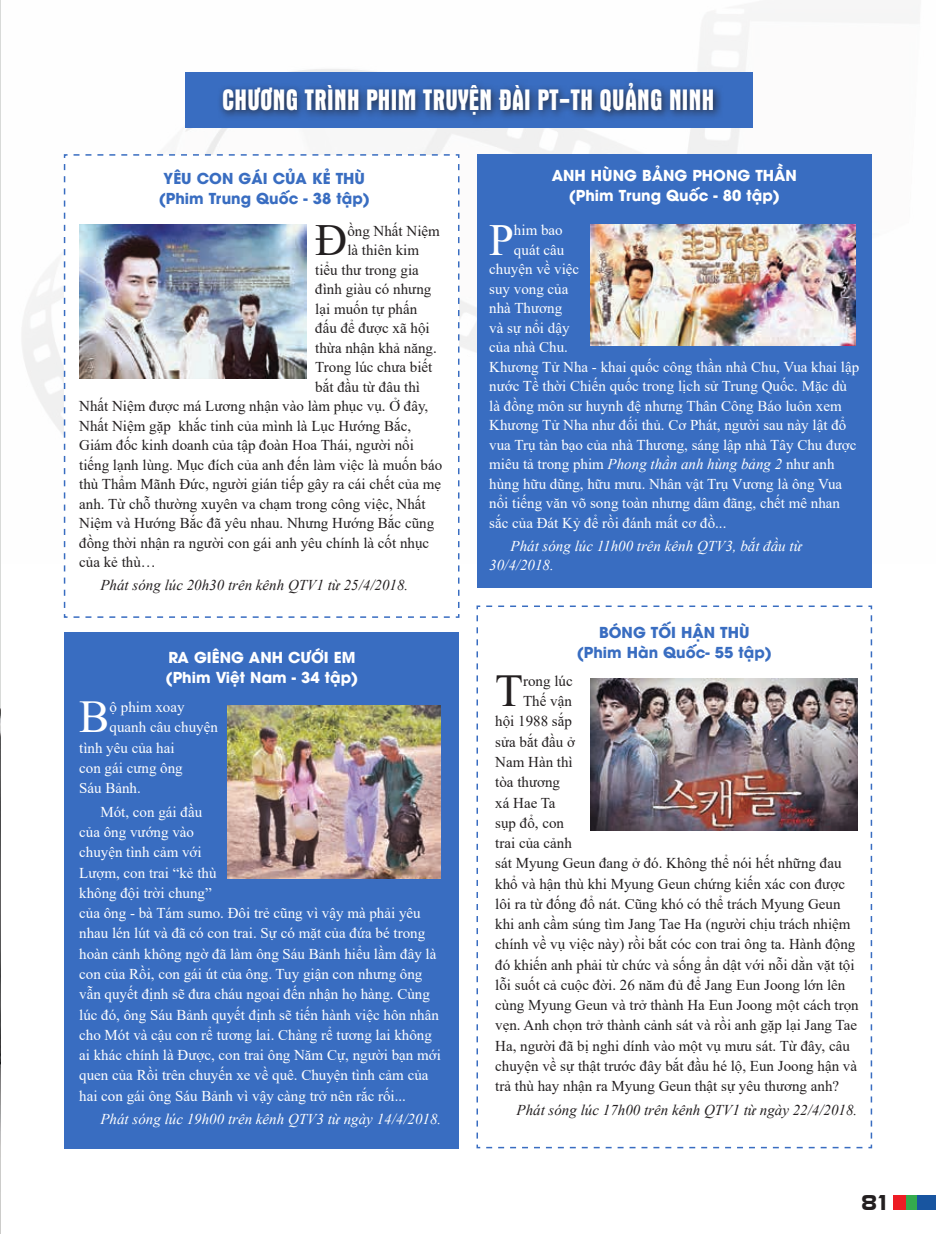
<style>
.page{position:relative;width:936px;height:1234px;background:#fff}
.page>*{position:absolute;margin:0;border:0;box-sizing:border-box;transform-origin:0 0}
.t1{font:45.6px "Times New Roman";color:#fff}
.t2{font:45.6px "Times New Roman";color:#231f20}
.t3{font:44.4px "Times New Roman";color:#231f20}
.t4{font:44.4px "Times New Roman";color:#fff}
.t5{font:30px "UTM Aurora";letter-spacing:.01em;color:#fff;scale:.9 1}
.t6{font:21px "UTM Eremitage";color:#231f20}
.t7{font:15px "Times New Roman";color:#231f20}
.t8{font:15px/20.2px "Times New Roman";color:#fff}
.t9{font:italic 15px/19.5px "Times New Roman";color:#fff}
.t10{font:italic 15px "Times New Roman";color:#231f20}
.t11{font:700 15px/20.1px "UTM Avo";color:#fff}
.t12{font:700 15px/20.1px "UTM Avo";color:#396dc1}
.s1{font-style:italic}
</style>
<div class="page">
<div style="left:905px;top:1194px;width:12px;height:15px;background:#34aa4e"></div>
<div style="left:917px;top:1194px;width:18px;height:15px;background:#1855a0"></div>
<div style="left:892px;top:1194px;width:13px;height:15px;background:#ed1c24"></div>
<img style="left:22px;top:13px;width:896px;height:550px">
<div style="left:185px;top:72px;width:567px;height:55px;background:#396dc1"></div>
<div style="left:217px;top:78px;width:506px;height:47px;background:#231f20;opacity:.75"></div>
<svg style="left:63px;top:153px;width:397px;height:465px"></svg>
<img style="left:79px;top:224px;width:228px;height:154px">
<div style="left:64px;top:632px;width:394px;height:515px;background:#396dc1"></div>
<img style="left:227px;top:705px;width:213px;height:173px">
<div style="left:477px;top:154px;width:394px;height:434px;background:#396dc1"></div>
<img style="left:590px;top:225px;width:265px;height:120px">
<svg style="left:476px;top:605px;width:396px;height:543px"></svg>
<img style="left:590px;top:678px;width:267px;height:151px">
<img style="left:0;top:0;width:1px;height:1233px">
<h3 class="t5" style="left:222px;top:80px;width:548px">CHƯƠNG TRÌNH PHIM TRUYỆN ĐÀI PT-TH QUẢNG NINH</h3>
<p class="t12" style="left:159px;top:167px;width:213px;text-indent:114px">CỦA KẺ THÙ (Phim Trung Quốc - 38 tập)</p>
<p class="t12" style="left:164px;top:167px;width:10px">YÊU</p>
<p class="t12" style="left:197px;top:167px;width:52px">CON GÁI</p>
<h2 class="t3" style="left:315px;top:209px;width:34px">Đ</h2>
<p class="t7" style="left:347px;top:220px;width:94px">ồng Nhất Niệm</p>
<p class="t7" style="left:347px;top:239px;width:73px">là thiên kim</p>
<p class="t7" style="left:315px;top:259px;width:105px">tiểu thư trong gia</p>
<p class="t7" style="left:315px;top:278px;width:118px">đình giàu có nhưng</p>
<p class="t7" style="left:315px;top:298px;width:103px">lại muốn tự phấn</p>
<p class="t7" style="left:315px;top:317px;width:116px">đấu để được xã hội</p>
<p class="t7" style="left:315px;top:337px;width:123px">thừa nhận khả năng.</p>
<p class="t7" style="left:315px;top:356px;width:119px">Trong lúc chưa biết</p>
<p class="t7" style="left:315px;top:376px;width:106px">bắt đầu từ đâu thì</p>
<p class="t7" style="left:79px;top:395px;width:350px">Nhất Niệm được má Lương nhận vào làm phục vụ. Ở đây,</p>
<p class="t7" style="left:79px;top:415px;width:333px">Nhất Niệm gặp khắc tinh của mình là Lục Hướng Bắc,</p>
<p class="t7" style="left:79px;top:434px;width:336px">Giám đốc kinh doanh của tập đoàn Hoa Thái, người nổi</p>
<p class="t7" style="left:79px;top:454px;width:364px">tiếng lạnh lùng. Mục đích của anh đến làm việc là muốn báo</p>
<p class="t7" style="left:79px;top:473px;width:363px">thù Thẩm Mãnh Đức, người gián tiếp gây ra cái chết của mẹ</p>
<p class="t7" style="left:79px;top:493px;width:348px">anh. Từ chỗ thường xuyên va chạm trong công việc, Nhất</p>
<p class="t7" style="left:79px;top:512px;width:356px">Niệm và Hướng Bắc đã yêu nhau. Nhưng Hướng Bắc cũng</p>
<p class="t7" style="left:79px;top:532px;width:351px">đồng thời nhận ra người con gái anh yêu chính là cốt nhục</p>
<p class="t7" style="left:79px;top:551px;width:78px">của kẻ thù…</p>
<p class="t10" style="left:100px;top:574px;width:309px">Phát sóng lúc 20h30 trên kênh QTV1 từ 25/4/2018.</p>
<p class="t11" style="left:166px;top:645px;width:194px;text-indent:122px">CƯỚI EM (Phim Việt Nam - 34 tập)</p>
<p class="t11" style="left:168px;top:645px;width:37px">RA GIÊNG</p>
<p class="t11" style="left:249px;top:645px;width:12px">ANH</p>
<h1 class="t1" style="left:79px;top:684px;width:32px">B</h1>
<p class="t8" style="left:110px;top:696px;width:76px">ộ phim xoay</p>
<p class="t8" style="left:110px;top:716px;width:110px">quanh câu chuyện</p>
<p class="t8" style="left:79px;top:736px;width:97px">tình yêu của hai</p>
<p class="t8" style="left:79px;top:757px;width:105px">con gái cưng ông</p>
<p class="t8" style="left:79px;top:777px;width:63px">Sáu Bảnh.</p>
<p class="t8" style="left:79px;top:801px;width:363px;text-indent:21px">Mót, con gái đầu<br>của ông vướng vào<br>chuyện tình cảm với<br>Lượm, con trai “kẻ thù<br>không đội trời chung”<br>của ông - bà Tám sumo. Đôi trẻ cũng vì vậy mà phải yêu nhau lén lút và đã có con trai. Sự có mặt của đứa bé trong hoàn cảnh không ngờ đã làm ông Sáu Bảnh hiểu lầm đây là con của Rồi, con gái út của ông. Tuy giận con nhưng ông vẫn quyết định sẽ đưa cháu ngoại đến nhận họ hàng. Cùng lúc đó, ông Sáu Bảnh quyết định sẽ tiến hành việc hôn nhân cho Mót và cậu con rể tương lai. Chàng rể tương lai không ai khác chính là Được, con trai ông Năm Cự, người bạn mới quen của Rồi trên chuyến xe về quê. Chuyện tình cảm của hai con gái ông Sáu Bảnh vì vậy càng trở nên rắc rối...</p>
<p class="t9" style="left:100px;top:1108px;width:342px">Phát sóng lúc 19h00 trên kênh QTV3 từ ngày 14/4/2018.</p>
<p class="t11" style="left:568px;top:164px;width:213px;text-indent:186px">THẦN (Phim Trung Quốc - 80 tập)</p>
<p class="t11" style="left:551px;top:164px;width:12px">ANH</p>
<p class="t11" style="left:591px;top:164px;width:13px">HÙNG</p>
<p class="t11" style="left:642px;top:164px;width:12px">BẢNG</p>
<p class="t11" style="left:692px;top:164px;width:13px">PHONG</p>
<h2 class="t4" style="left:489px;top:208px;width:26px">P</h2>
<p class="t8" style="left:514px;top:219px;width:50px">him bao</p>
<p class="t8" style="left:514px;top:239px;width:52px">quát câu</p>
<p class="t8" style="left:489px;top:258px;width:91px">chuyện về việc</p>
<p class="t8" style="left:489px;top:278px;width:81px">suy vong của</p>
<p class="t8" style="left:489px;top:297px;width:74px">nhà Thương</p>
<p class="t8" style="left:489px;top:317px;width:82px">và sự nổi dậy</p>
<p class="t8" style="left:489px;top:336px;width:80px">của nhà Chu.</p>
<p class="t8" style="left:489px;top:356px;width:371px">Khương Tử Nha - khai quốc công thần nhà Chu, Vua khai lập</p>
<p class="t8" style="left:489px;top:375px;width:359px">nước Tề thời Chiến quốc trong lịch sử Trung Quốc. Mặc dù</p>
<p class="t8" style="left:489px;top:395px;width:354px">là đồng môn sư huynh đệ nhưng Thân Công Báo luôn xem</p>
<p class="t8" style="left:489px;top:414px;width:358px">Khương Tử Nha như đối thủ. Cơ Phát, người sau này lật đổ</p>
<p class="t8" style="left:489px;top:434px;width:368px">vua Trụ tàn bạo của nhà Thương, sáng lập nhà Tây Chu được</p>
<p class="t8" style="left:489px;top:453px;width:347px">miêu tả trong phim <span class="s1">Phong thần anh hùng bảng 2</span> như anh</p>
<p class="t8" style="left:489px;top:473px;width:354px">hùng hữu dũng, hữu mưu. Nhân vật Trụ Vương là ông Vua</p>
<p class="t8" style="left:489px;top:492px;width:352px">nổi tiếng văn võ song toàn nhưng dâm đãng, chết mê nhan</p>
<p class="t8" style="left:489px;top:512px;width:239px">sắc của Đát Kỷ để rồi đánh mất cơ đồ...</p>
<p class="t9" style="left:489px;top:535px;width:314px;text-indent:21px">Phát sóng lúc 11h00 trên kênh QTV3, bắt đầu từ<br>30/4/2018.</p>
<p class="t12" style="left:599px;top:620px;width:13px">BÓNG</p>
<p class="t12" style="left:651px;top:620px;width:42px">TỐI HẬN</p>
<p class="t12" style="left:576px;top:620px;width:196px;text-indent:143px">THÙ (Phim Hàn Quốc- 55 tập)</p>
<h1 class="t2" style="left:495px;top:658px;width:29px">T</h1>
<p class="t7" style="left:523px;top:670px;width:51px">rong lúc</p>
<p class="t7" style="left:523px;top:690px;width:50px">Thế vận</p>
<p class="t7" style="left:495px;top:710px;width:78px">hội 1988 sắp</p>
<p class="t7" style="left:495px;top:731px;width:81px">sửa bắt đầu ở</p>
<p class="t7" style="left:495px;top:751px;width:79px">Nam Hàn thì</p>
<p class="t7" style="left:495px;top:771px;width:66px">tòa thương</p>
<p class="t7" style="left:495px;top:791px;width:62px">xá Hae Ta</p>
<p class="t7" style="left:495px;top:812px;width:70px">sụp đổ, con</p>
<p class="t7" style="left:495px;top:832px;width:78px">trai của cảnh</p>
<p class="t7" style="left:495px;top:852px;width:348px">sát Myung Geun đang ở đó. Không thể nói hết những đau</p>
<p class="t7" style="left:495px;top:872px;width:351px">khổ và hận thù khi Myung Geun chứng kiến xác con được</p>
<p class="t7" style="left:495px;top:893px;width:347px">lôi ra từ đống đổ nát. Cũng khó có thể trách Myung Geun</p>
<p class="t7" style="left:495px;top:913px;width:357px">khi anh cầm súng tìm Jang Tae Ha (người chịu trách nhiệm</p>
<p class="t7" style="left:495px;top:933px;width:361px">chính về vụ việc này) rồi bắt cóc con trai ông ta. Hành động</p>
<p class="t7" style="left:495px;top:953px;width:361px">đó khiến anh phải từ chức và sống ẩn dật với nỗi dằn vặt tội</p>
<p class="t7" style="left:495px;top:974px;width:352px">lỗi suốt cả cuộc đời. 26 năm đủ để Jang Eun Joong lớn lên</p>
<p class="t7" style="left:495px;top:994px;width:365px">cùng Myung Geun và trở thành Ha Eun Joong một cách trọn</p>
<p class="t7" style="left:495px;top:1014px;width:363px">vẹn. Anh chọn trở thành cảnh sát và rồi anh gặp lại Jang Tae</p>
<p class="t7" style="left:495px;top:1034px;width:356px">Ha, người đã bị nghi dính vào một vụ mưu sát. Từ đây, câu</p>
<p class="t7" style="left:495px;top:1055px;width:363px">chuyện về sự thật trước đây bắt đầu hé lộ, Eun Joong hận và</p>
<p class="t7" style="left:495px;top:1075px;width:345px">trả thù hay nhận ra Myung Geun thật sự yêu thương anh?</p>
<p class="t10" style="left:516px;top:1099px;width:342px">Phát sóng lúc 17h00 trên kênh QTV1 từ ngày 22/4/2018.</p>
<h3 class="t6" style="left:860px;top:1187px;width:31px">81</h3>
</div>
